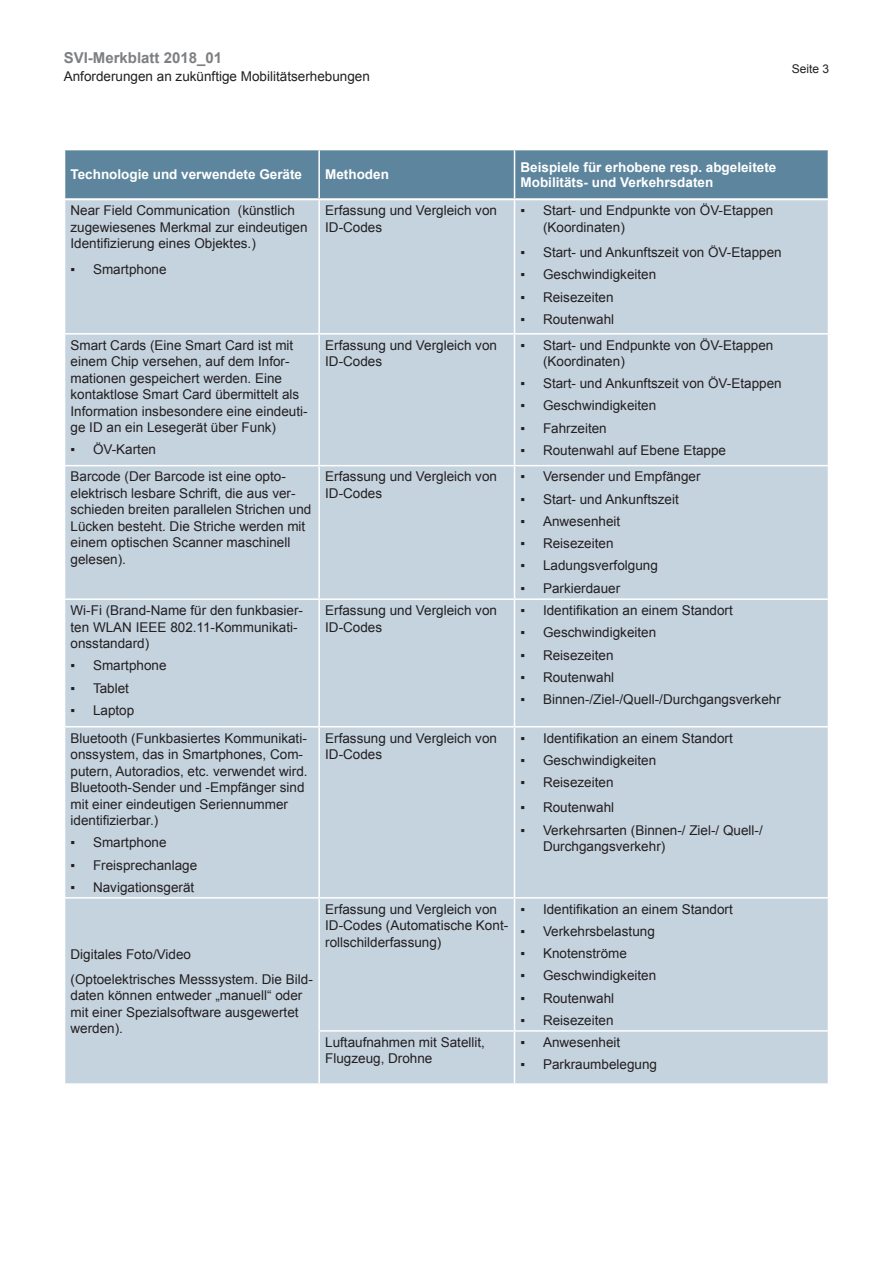
<style>
.page{position:relative;width:893px;height:1263px;background:#fff}
.page>*{position:absolute;margin:0;border:0;box-sizing:border-box;transform-origin:0 0}
.t1{font:700 15px "Arial";color:#7d7f82}
.Aufzählung_Zahlen{font:13.5px/16.5px "Arial";color:#231f20}
.Aufzählung_Zahlen-2{font:700 13.5px/15px "Arial";color:#fff}
.Aufzählung_ff_Zeilen{font:13.5px "Arial";color:#231f20}
.t2{font:12px "Arial";color:#231f20}
</style>
<div class="page">
<div style="left:65px;top:200px;width:763px;height:883px;background:#c5d3df"></div>
<hr style="left:64px;top:333px;width:255px;height:2px;background:#fff">
<hr style="left:319px;top:333px;width:195px;height:2px;background:#fff">
<hr style="left:514px;top:333px;width:315px;height:2px;background:#fff">
<hr style="left:64px;top:465px;width:255px;height:1px;background:#fff">
<hr style="left:319px;top:465px;width:195px;height:1px;background:#fff">
<hr style="left:514px;top:465px;width:315px;height:1px;background:#fff">
<hr style="left:64px;top:598px;width:255px;height:2px;background:#fff">
<hr style="left:319px;top:598px;width:195px;height:2px;background:#fff">
<hr style="left:514px;top:598px;width:315px;height:2px;background:#fff">
<hr style="left:64px;top:726px;width:255px;height:1px;background:#fff">
<hr style="left:319px;top:726px;width:195px;height:1px;background:#fff">
<hr style="left:514px;top:726px;width:315px;height:1px;background:#fff">
<hr style="left:64px;top:897px;width:255px;height:1px;background:#fff">
<hr style="left:319px;top:897px;width:195px;height:1px;background:#fff">
<hr style="left:514px;top:897px;width:315px;height:1px;background:#fff">
<hr style="left:318px;top:1030px;width:196px;height:2px;background:#fff">
<hr style="left:514px;top:1030px;width:315px;height:2px;background:#fff">
<hr style="left:514px;top:200px;width:1px;height:133px;background:#fff">
<hr style="left:514px;top:335px;width:1px;height:130px;background:#fff">
<hr style="left:514px;top:466px;width:1px;height:132px;background:#fff">
<hr style="left:514px;top:600px;width:1px;height:126px;background:#fff">
<hr style="left:514px;top:727px;width:1px;height:170px;background:#fff">
<hr style="left:514px;top:898px;width:1px;height:132px;background:#fff">
<hr style="left:514px;top:1032px;width:1px;height:51px;background:#fff">
<hr style="left:318px;top:200px;width:2px;height:133px;background:#fff">
<hr style="left:318px;top:335px;width:2px;height:130px;background:#fff">
<hr style="left:318px;top:466px;width:2px;height:132px;background:#fff">
<hr style="left:318px;top:600px;width:2px;height:126px;background:#fff">
<hr style="left:318px;top:727px;width:2px;height:170px;background:#fff">
<hr style="left:318px;top:898px;width:2px;height:132px;background:#fff">
<hr style="left:318px;top:1032px;width:2px;height:51px;background:#fff">
<div style="left:65px;top:150px;width:763px;height:48px;background:#5d869e"></div>
<hr style="left:514px;top:150px;width:1px;height:48px;background:#fff">
<hr style="left:318px;top:150px;width:2px;height:48px;background:#fff">
<p class="t1" style="left:64px;top:48px;width:160px">SVI-Merkblatt 2018_01</p>
<p class="Aufzählung_Zahlen" style="left:64px;top:69px;width:308px">Anforderungen an zukünftige Mobilitätserhebungen</p>
<p class="t2" style="left:792px;top:60px;width:39px">Seite 3</p>
<p class="Aufzählung_Zahlen-2" style="left:71px;top:167px;width:233px">Technologie und verwendete Geräte</p>
<p class="Aufzählung_Zahlen-2" style="left:325px;top:167px;width:65px">Methoden</p>
<p class="Aufzählung_Zahlen-2" style="left:520px;top:160px;width:257px">Beispiele für erhobene resp. abgeleitete<br>Mobilitäts- und Verkehrsdaten</p>
<p class="Aufzählung_Zahlen" style="left:71px;top:203px;width:239px">Near Field Communication (künstlich zugewiesenes Merkmal zur eindeutigen<br>Identifizierung eines Objektes.)</p>
<p class="Aufzählung_Zahlen" style="left:71px;top:261px;width:98px">▪ Smartphone</p>
<p class="Aufzählung_Zahlen" style="left:71px;top:337px;width:239px">Smart Cards (Eine Smart Card ist mit einem Chip versehen, auf dem Infor&shy;mationen gespeichert werden. Eine kontaktlose Smart Card übermittelt als Information insbesondere eine eindeuti&shy;ge ID an ein Lesegerät über Funk)</p>
<p class="Aufzählung_Zahlen" style="left:71px;top:442px;width:87px">▪ ÖV-Karten</p>
<p class="Aufzählung_Zahlen" style="left:325px;top:203px;width:173px">Erfassung und Vergleich von<br>ID-Codes</p>
<p class="Aufzählung_Zahlen" style="left:520px;top:203px;width:254px">▪ Start- und Endpunkte von ÖV-Etappen</p>
<p class="Aufzählung_ff_Zeilen" style="left:543px;top:218px;width:83px">(Koordinaten)</p>
<p class="Aufzählung_Zahlen" style="left:520px;top:244px;width:263px">▪ Start- und Ankunftszeit von ÖV-Etappen</p>
<p class="Aufzählung_Zahlen" style="left:520px;top:267px;width:137px">▪ Geschwindigkeiten</p>
<p class="Aufzählung_Zahlen" style="left:520px;top:289px;width:95px">▪ Reisezeiten</p>
<p class="Aufzählung_Zahlen" style="left:520px;top:311px;width:95px">▪ Routenwahl</p>
<p class="Aufzählung_Zahlen" style="left:325px;top:337px;width:173px">Erfassung und Vergleich von<br>ID-Codes</p>
<p class="Aufzählung_Zahlen" style="left:520px;top:337px;width:254px">▪ Start- und Endpunkte von ÖV-Etappen</p>
<p class="Aufzählung_ff_Zeilen" style="left:543px;top:352px;width:83px">(Koordinaten)</p>
<p class="Aufzählung_Zahlen" style="left:520px;top:375px;width:263px">▪ Start- und Ankunftszeit von ÖV-Etappen</p>
<p class="Aufzählung_Zahlen" style="left:520px;top:397px;width:137px">▪ Geschwindigkeiten</p>
<p class="Aufzählung_Zahlen" style="left:520px;top:420px;width:88px">▪ Fahrzeiten</p>
<p class="Aufzählung_Zahlen" style="left:520px;top:442px;width:207px">▪ Routenwahl auf Ebene Etappe</p>
<p class="Aufzählung_Zahlen" style="left:71px;top:469px;width:242px">Barcode (Der Barcode ist eine opto&shy;elektrisch lesbare Schrift, die aus ver&shy;schieden breiten parallelen Strichen und Lücken besteht. Die Striche werden mit einem optischen Scanner maschinell gelesen).</p>
<p class="Aufzählung_Zahlen" style="left:325px;top:469px;width:173px">Erfassung und Vergleich von<br>ID-Codes</p>
<p class="Aufzählung_Zahlen" style="left:520px;top:469px;width:182px">▪ Versender und Empfänger</p>
<p class="Aufzählung_Zahlen" style="left:520px;top:491px;width:160px">▪ Start- und Ankunftszeit</p>
<p class="Aufzählung_Zahlen" style="left:520px;top:513px;width:101px">▪ Anwesenheit</p>
<p class="Aufzählung_Zahlen" style="left:520px;top:535px;width:95px">▪ Reisezeiten</p>
<p class="Aufzählung_Zahlen" style="left:520px;top:558px;width:139px">▪ Ladungsverfolgung</p>
<p class="Aufzählung_Zahlen" style="left:520px;top:580px;width:101px">▪ Parkierdauer</p>
<p class="Aufzählung_Zahlen" style="left:71px;top:602px;width:234px">Wi-Fi (Brand-Name für den funkbasier&shy;ten WLAN IEEE 802.11-Kommunikati&shy;onsstandard)</p>
<p class="Aufzählung_Zahlen" style="left:71px;top:657px;width:98px">▪ Smartphone</p>
<p class="Aufzählung_Zahlen" style="left:71px;top:680px;width:60px">▪ Tablet</p>
<p class="Aufzählung_Zahlen" style="left:71px;top:702px;width:65px">▪ Laptop</p>
<p class="Aufzählung_Zahlen" style="left:71px;top:730px;width:239px">Bluetooth (Funkbasiertes Kommunikati&shy;onssystem, das in Smartphones, Com&shy;putern, Autoradios, etc. verwendet wird.<br>Bluetooth-Sender und -Empfänger sind mit einer eindeutigen Seriennummer identifizierbar.)</p>
<p class="Aufzählung_Zahlen" style="left:71px;top:834px;width:98px">▪ Smartphone</p>
<p class="Aufzählung_Zahlen" style="left:71px;top:857px;width:128px">▪ Freisprechanlage</p>
<p class="Aufzählung_Zahlen" style="left:71px;top:879px;width:125px">▪ Navigationsgerät</p>
<p class="Aufzählung_Zahlen" style="left:71px;top:946px;width:122px">Digitales Foto/Video</p>
<p class="Aufzählung_Zahlen" style="left:71px;top:971px;width:244px">(Optoelektrisches Messsystem. Die Bild&shy;daten können entweder „manuell“ oder mit einer Spezialsoftware ausgewertet werden).</p>
<p class="Aufzählung_Zahlen" style="left:325px;top:602px;width:173px">Erfassung und Vergleich von<br>ID-Codes</p>
<p class="Aufzählung_Zahlen" style="left:520px;top:602px;width:214px">▪ Identifikation an einem Standort</p>
<p class="Aufzählung_Zahlen" style="left:520px;top:624px;width:137px">▪ Geschwindigkeiten</p>
<p class="Aufzählung_Zahlen" style="left:520px;top:647px;width:95px">▪ Reisezeiten</p>
<p class="Aufzählung_Zahlen" style="left:520px;top:669px;width:95px">▪ Routenwahl</p>
<p class="Aufzählung_Zahlen" style="left:520px;top:691px;width:262px">▪ Binnen-/Ziel-/Quell-/Durchgangsverkehr</p>
<p class="Aufzählung_Zahlen" style="left:325px;top:730px;width:173px">Erfassung und Vergleich von<br>ID-Codes</p>
<p class="Aufzählung_Zahlen" style="left:520px;top:730px;width:214px">▪ Identifikation an einem Standort</p>
<p class="Aufzählung_Zahlen" style="left:520px;top:752px;width:137px">▪ Geschwindigkeiten</p>
<p class="Aufzählung_Zahlen" style="left:520px;top:774px;width:95px">▪ Reisezeiten</p>
<p class="Aufzählung_Zahlen" style="left:520px;top:799px;width:95px">▪ Routenwahl</p>
<p class="Aufzählung_Zahlen" style="left:520px;top:822px;width:244px">▪ Verkehrsarten (Binnen-/ Ziel-/ Quell-/</p>
<p class="Aufzählung_ff_Zeilen" style="left:543px;top:837px;width:124px">Durchgangsverkehr)</p>
<p class="Aufzählung_Zahlen" style="left:325px;top:901px;width:185px">Erfassung und Vergleich von<br>ID-Codes (Automatische Kont&shy;rollschilderfassung)</p>
<p class="Aufzählung_Zahlen" style="left:520px;top:901px;width:214px">▪ Identifikation an einem Standort</p>
<p class="Aufzählung_Zahlen" style="left:520px;top:923px;width:136px">▪ Verkehrsbelastung</p>
<p class="Aufzählung_Zahlen" style="left:520px;top:945px;width:108px">▪ Knotenströme</p>
<p class="Aufzählung_Zahlen" style="left:520px;top:967px;width:137px">▪ Geschwindigkeiten</p>
<p class="Aufzählung_Zahlen" style="left:520px;top:990px;width:95px">▪ Routenwahl</p>
<p class="Aufzählung_Zahlen" style="left:520px;top:1012px;width:95px">▪ Reisezeiten</p>
<p class="Aufzählung_Zahlen" style="left:325px;top:1034px;width:161px">Luftaufnahmen mit Satellit,<br>Flugzeug, Drohne</p>
<p class="Aufzählung_Zahlen" style="left:520px;top:1034px;width:101px">▪ Anwesenheit</p>
<p class="Aufzählung_Zahlen" style="left:520px;top:1056px;width:138px">▪ Parkraumbelegung</p>
</div>
